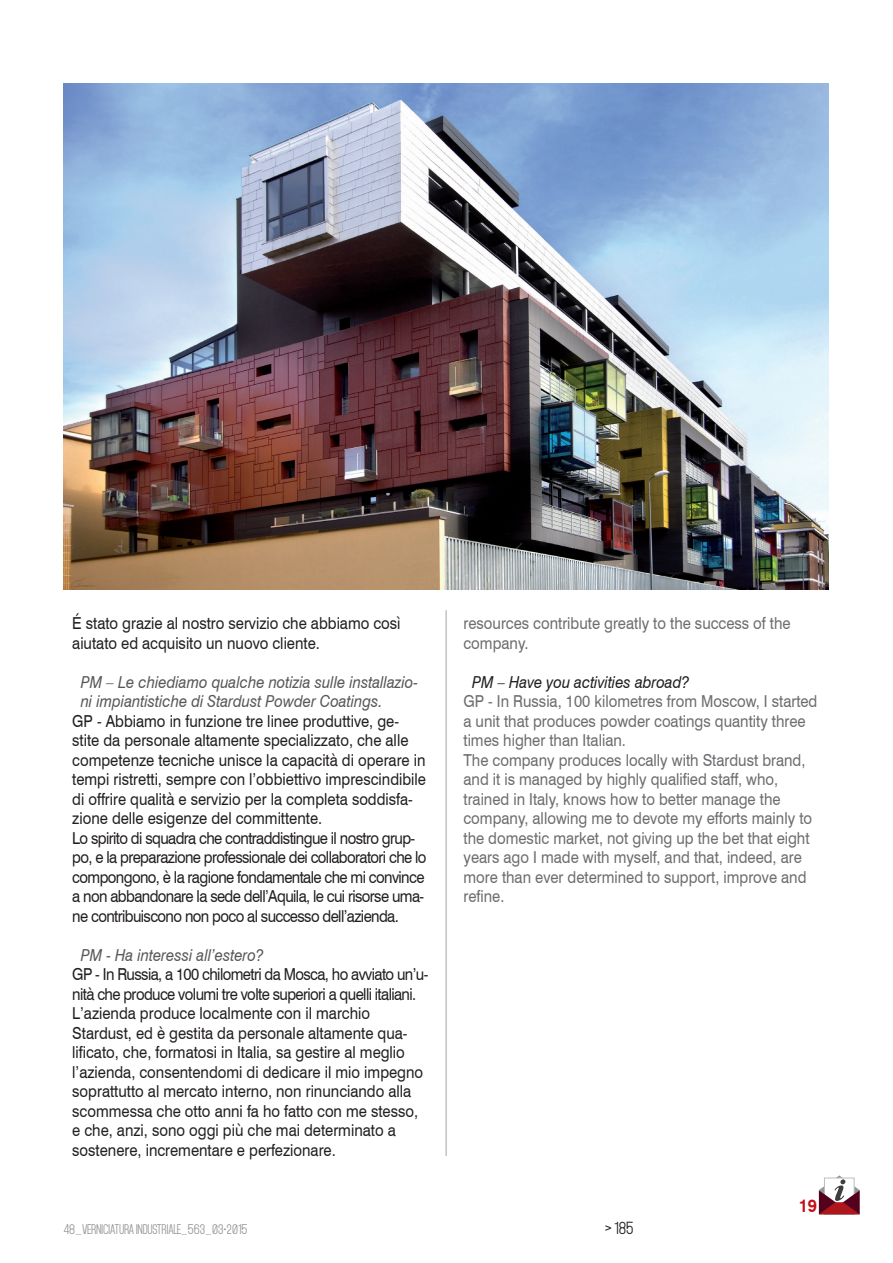
<style>
.page{position:relative;width:893px;height:1263px;background:#fff}
.page>*{position:absolute;margin:0;border:0;box-sizing:border-box;transform-origin:0 0}
.Testo{font:700 18px "Swiss 721 BT";color:#c4121a;scale:.9 1}
.Testo-2{font:16.5px/19.5px "Swiss 721 BT";color:#231f20;scale:.9 1}
.Testo-3{font:16.5px/19.5px "Swiss 721 BT";color:#6c6d70;scale:.9 1}
.Testo-4{font:16.5px/19.5px "Swiss 721 BT";letter-spacing:-.04em;color:#231f20;scale:.9 1}
.Testo-5{font:italic 16.5px/19.5px "Swiss 721 BT";color:#57585a;scale:.9 1}
.Testo-6{font:italic 16.5px "Swiss 721 BT";color:#231f20;scale:.9 1}
.Numero_Pagina_DX{font:15px "Mohave";color:#231f20}
.t1{font:12px "Mohave";letter-spacing:-.03em;color:#939598}
</style>
<div class="page">
<hr style="left:446px;top:610px;width:1px;height:546px;background:#a7a2a0">
<svg style="left:819px;top:1175px;width:41px;height:39px"></svg>
<img style="left:63px;top:83px;width:765px;height:507px">
<p class="Testo-2" style="left:72px;top:614px;width:366px">É stato grazie al nostro servizio che abbiamo così aiutato ed acquisito un nuovo cliente.</p>
<p class="Testo-5" style="left:81px;top:672px;width:376px">PM – Le chiediamo qualche notizia sulle installazio&shy;ni impiantistiche di Stardust Powder Coatings.</p>
<p class="Testo-2" style="left:72px;top:711px;width:395px">GP - Abbiamo in funzione tre linee produttive, ge&shy;stite da personale altamente specializzato, che alle competenze tecniche unisce la capacità di operare in tempi ristretti, sempre con l’obbiettivo imprescindibile di offrire qualità e servizio per la completa soddisfa&shy;zione delle esigenze del committente.</p>
<p class="Testo-4" style="left:72px;top:828px;width:395px">Lo spirito di squadra che contraddistingue il nostro grup&shy;po, e la preparazione professionale dei collaboratori che lo compongono, è la ragione fondamentale che mi convince a non abbandonare la sede dell’Aquila, le cui risorse uma&shy;ne contribuiscono non poco al successo dell’azienda.</p>
<p class="Testo-5" style="left:81px;top:945px;width:205px">PM - Ha interessi all’estero?</p>
<p class="Testo-4" style="left:72px;top:965px;width:397px">GP - In Russia, a 100 chilometri da Mosca, ho avviato un’u&shy;nità che produce volumi tre volte superiori a quelli italiani.</p>
<p class="Testo-2" style="left:72px;top:1004px;width:391px">L’azienda produce localmente con il marchio Stardust, ed è gestita da personale altamente qua&shy;lificato, che, formatosi in Italia, sa gestire al meglio l’azienda, consentendomi di dedicare il mio impegno soprattutto al mercato interno, non rinunciando alla scommessa che otto anni fa ho fatto con me stesso, e che, anzi, sono oggi più che mai determinato a sostenere, incrementare e perfezionare.</p>
<p class="Testo-3" style="left:463px;top:614px;width:365px">resources contribute greatly to the success of the company.</p>
<p class="Testo-6" style="left:472px;top:672px;width:243px">PM – Have you activities abroad?</p>
<p class="Testo-3" style="left:463px;top:692px;width:395px">GP - In Russia, 100 kilometres from Moscow, I started a unit that produces powder coatings quantity three times higher than Italian.</p>
<p class="Testo-3" style="left:463px;top:750px;width:389px">The company produces locally with Stardust brand, and it is managed by highly qualified staff, who, trained in Italy, knows how to better manage the company, allowing me to devote my efforts mainly to the domestic market, not giving up the bet that eight years ago I made with myself, and that, indeed, are more than ever determined to support, improve and refine.</p>
<p class="Testo" style="left:799px;top:1194px;width:22px">19</p>
<p class="t1" style="left:64px;top:1221px;width:185px">48_VERNICIATURA INDUSTRIALE_563_03•2015</p>
<p class="Numero_Pagina_DX" style="left:605px;top:1219px;width:30px">&gt; 185</p>
</div>
